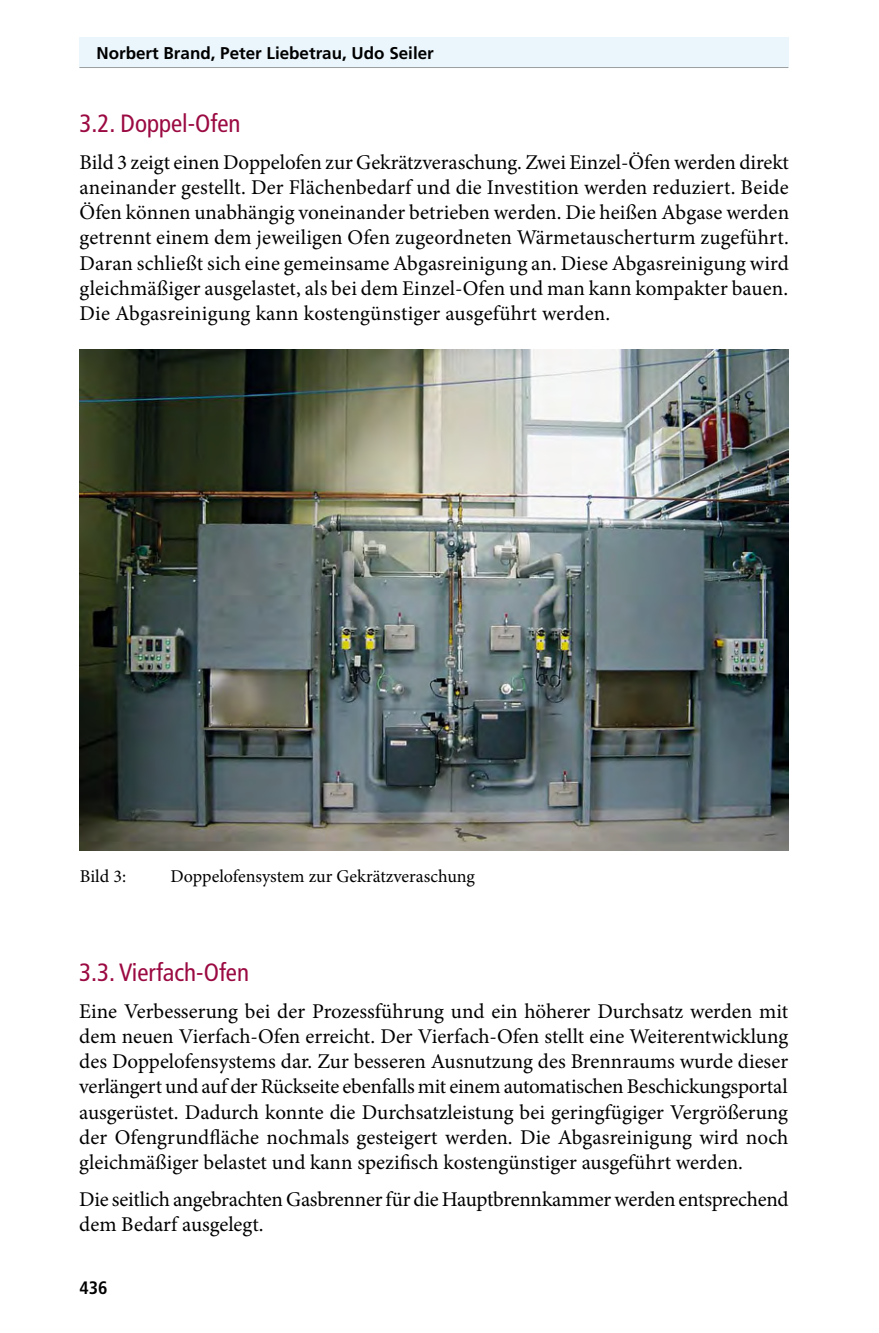
<style>
.page{position:relative;width:879px;height:1333px;background:#fff}
.page>*{position:absolute;margin:0;border:0;box-sizing:border-box;transform-origin:0 0}
.t1{font:condensed 25px "Frutiger";color:#9b0a42}
.t2{font:21px/25.2px "Minion Pro";letter-spacing:-.005em;color:#000;text-align:justify}
.t3{font:18px "Minion Pro";color:#000}
.t4{font:700 condensed 18px "Frutiger";color:#000}
.t5{font:700 17px "Frutiger";color:#000}
</style>
<div class="page">
<div style="left:80px;top:38px;width:709px;height:30px;background:#ebf6fc"></div>
<hr style="left:79px;top:67px;width:709px;height:1px;background:#9c9e9f">
<img style="left:79px;top:350px;width:709px;height:500px">
<p class="t5" style="left:96px;top:43px;width:339px">Norbert Brand, Peter Liebetrau, Udo Seiler</p>
<p class="t1" style="left:80px;top:109px;width:162px">3.2. Doppel-Ofen</p>
<p class="t2" style="left:80px;top:149px;width:711px">Bild 3 zeigt einen Doppelofen zur Gekrätzveraschung. Zwei Einzel-Öfen werden direkt aneinander gestellt. Der Flächenbedarf und die Investition werden reduziert. Beide Öfen können unabhängig voneinander betrieben werden. Die heißen Abgase werden getrennt einem dem jeweiligen Ofen zugeordneten Wärmetauscherturm zugeführt.<br>Daran schließt sich eine gemeinsame Abgasreinigung an. Diese Abgasreinigung wird gleichmäßiger ausgelastet, als bei dem Einzel-Ofen und man kann kompakter bauen.<br>Die Abgasreinigung kann kostengünstiger ausgeführt werden.</p>
<p class="t3" style="left:80px;top:864px;width:48px">Bild 3:</p>
<p class="t3" style="left:171px;top:864px;width:306px">Doppelofensystem zur Gekrätzveraschung</p>
<p class="t1" style="left:79px;top:957px;width:171px">3.3. Vierfach-Ofen</p>
<p class="t2" style="left:79px;top:998px;width:710px">Eine Verbesserung bei der Prozessführung und ein höherer Durchsatz werden mit dem neuen Vierfach-Ofen erreicht. Der Vierfach-Ofen stellt eine Weiterentwicklung des Doppelofensystems dar. Zur besseren Ausnutzung des Brennraums wurde dieser verlängert und auf der Rückseite ebenfalls mit einem automatischen Beschickungsportal ausgerüstet. Dadurch konnte die Durchsatzleistung bei geringfügiger Vergrößerung der Ofengrundfläche nochmals gesteigert werden. Die Abgasreinigung wird noch gleichmäßiger belastet und kann spezifisch kostengünstiger ausgeführt werden.</p>
<p class="t2" style="left:79px;top:1186px;width:711px">Die seitlich angebrachten Gasbrenner für die Hauptbrennkammer werden entsprechend dem Bedarf ausgelegt.</p>
<p class="t4" style="left:79px;top:1276px;width:30px">436</p>
</div>
